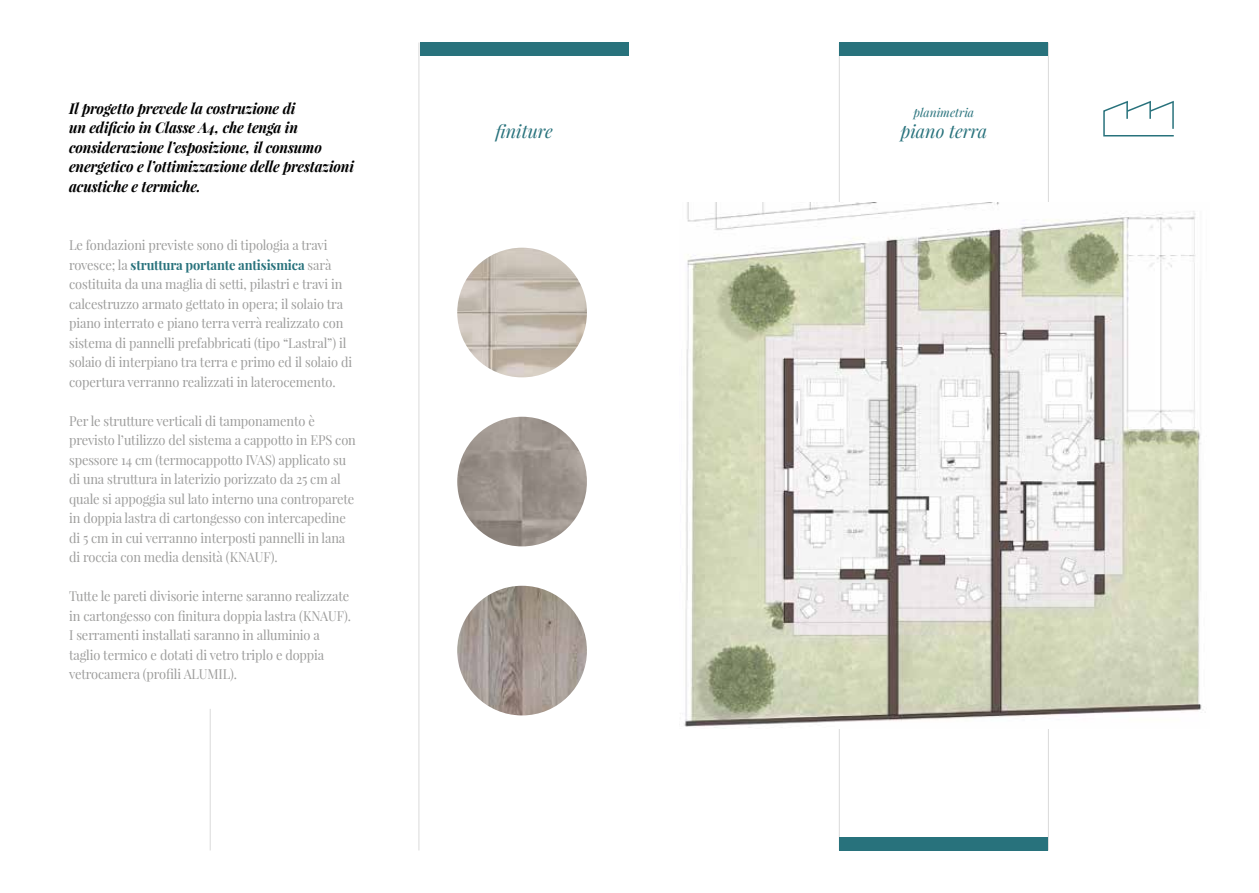
<style>
.page{position:relative;width:1259px;height:893px;background:#fff}
.page>*{position:absolute;margin:0;border:0;box-sizing:border-box;transform-origin:0 0}
.t1{font:italic 18px "Playfair Display";color:#28727c}
.t2{font:italic 700 15px/19.5px "Playfair Display";letter-spacing:-.01em;color:#000;scale:.95 1}
.t3{font:13.5px/19.5px "Playfair Display";letter-spacing:-.01em;color:#9d9d9c;scale:.95 1}
.t4{font:italic 12px "Playfair Display";color:#28727c}
.s1{font-weight:700;color:#28727c}
</style>
<div class="page">
<hr style="left:839px;top:43px;width:1px;height:807px;background:#dadada">
<hr style="left:210px;top:709px;width:1px;height:141px;background:#dadada">
<hr style="left:1048px;top:43px;width:1px;height:807px;background:#dadada">
<div style="left:839px;top:837px;width:209px;height:13px;background:#28727c"></div>
<div style="left:839px;top:43px;width:209px;height:13px;background:#28727c"></div>
<div style="left:420px;top:43px;width:208px;height:13px;background:#28727c"></div>
<hr style="left:418px;top:43px;width:1px;height:807px;background:#dadada">
<img style="left:684px;top:203px;width:522px;height:525px">
<img style="left:457px;top:248px;width:130px;height:129px;border-radius:65px">
<img style="left:457px;top:417px;width:130px;height:129px;border-radius:65px">
<img style="left:457px;top:586px;width:130px;height:129px;border-radius:65px">
<svg style="left:1103px;top:100px;width:71px;height:37px"></svg>
<p class="t2" style="left:69px;top:98px;width:301px">Il progetto prevede la costruzione di<br>un edificio in Classe A4, che tenga in considerazione l’esposizione, il consumo energetico e l’ottimizzazione delle prestazioni acustiche e termiche.</p>
<p class="t3" style="left:69px;top:236px;width:299px">Le fondazioni previste sono di tipologia a travi rovesce; la <span class="s1">struttura portante antisismica</span> sarà costituita da una maglia di setti, pilastri e travi in calcestruzzo armato gettato in opera; il solaio tra piano interrato e piano terra verrà realizzato con sistema di pannelli prefabbricati (tipo “Lastral”) il solaio di interpiano tra terra e primo ed il solaio di copertura verranno realizzati in laterocemento.</p>
<p class="t3" style="left:69px;top:411px;width:303px">Per le strutture verticali di tamponamento è previsto l’utilizzo del sistema a cappotto in EPS con spessore 14 cm (termocappotto IVAS) applicato su di una struttura in laterizio porizzato da 25 cm al quale si appoggia sul lato interno una controparete in doppia lastra di cartongesso con intercapedine di 5 cm in cui verranno interposti pannelli in lana di roccia con media densità (KNAUF).</p>
<p class="t3" style="left:69px;top:586px;width:298px">Tutte le pareti divisorie interne saranno realizzate in cartongesso con finitura doppia lastra (KNAUF).<br>I serramenti installati saranno in alluminio a taglio termico e dotati di vetro triplo e doppia vetrocamera (profili ALUMIL).</p>
<p class="t4" style="left:913px;top:104px;width:62px">planimetria</p>
<h1 class="t1" style="left:495px;top:120px;width:59px">finiture</h1>
<h1 class="t1" style="left:900px;top:120px;width:88px">piano terra</h1>
</div>
